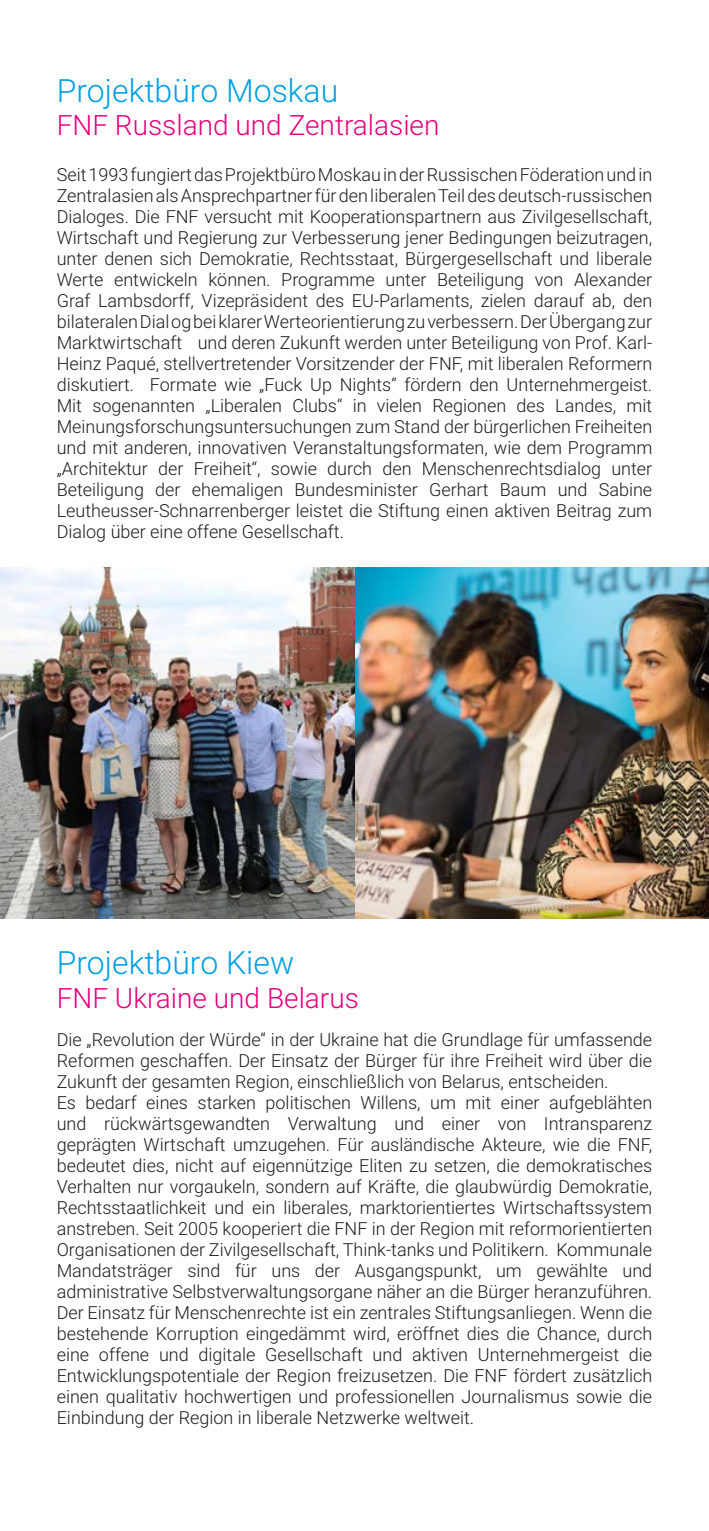
<style>
.page{position:relative;width:709px;height:1531px;background:#fff}
.page>*{position:absolute;margin:0;border:0;box-sizing:border-box;transform-origin:0 0}
.t1{font:300 32px "Roboto";color:#009fe3}
.t2{font:300 28px "Roboto";color:#e6007e}
.t3{font:300 18px/21px "Roboto";color:#1d1d1b;text-align:justify}
</style>
<div class="page">
<img style="left:0;top:567px;width:709px;height:351px">
<h1 class="t1" style="left:57px;top:68px;width:283px">Projektbüro Moskau</h1>
<h2 class="t2" style="left:57px;top:106px;width:384px">FNF Russland und Zentralasien</h2>
<p class="t3" style="left:57px;top:163px;width:597px">Seit 1993 fungiert das Projektbüro Moskau in der Russischen Föderation und in Zentralasien als Ansprechpartner für den liberalen Teil des deutsch-russischen Dialoges. Die FNF versucht mit Kooperationspartnern aus Zivilgesellschaft, Wirtschaft und Regierung zur Verbesserung jener Bedingungen beizutragen, unter denen sich Demokratie, Rechtsstaat, Bürgergesellschaft und liberale Werte entwickeln können. Programme unter Beteiligung von Alexander Graf Lambsdorff, Vizepräsident des EU-Parlaments, zielen darauf ab, den bilateralen Dial og bei klarer Werteorientierung zu verbessern. Der Übergang zur Marktwirtschaft und deren Zukunft werden unter Beteiligung von Prof. Karl-Heinz Paqué, stellvertretender Vorsitzender der FNF, mit liberalen Reformern diskutiert. Formate wie „Fuck Up Nights“ fördern den Unternehmergeist.<br>Mit sogenannten „Liberalen Clubs“ in vielen Regionen des Landes, mit Meinungsforschungsuntersuchungen zum Stand der bürgerlichen Freiheiten und mit anderen, innovativen Veranstaltungsformaten, wie dem Programm „Architektur der Freiheit“, sowie durch den Menschenrechtsdialog unter Beteiligung der ehemaligen Bundesminister Gerhart Baum und Sabine Leutheusser-Schnarrenberger leistet die Stiftung einen aktiven Beitrag zum Dialog über eine offene Gesellschaft.</p>
<h1 class="t1" style="left:57px;top:940px;width:239px">Projektbüro Kiew</h1>
<h2 class="t2" style="left:57px;top:978px;width:304px">FNF Ukraine und Belarus</h2>
<p class="t3" style="left:57px;top:1028px;width:597px;text-align:left">Die „Revolution der Würde“ in der Ukraine hat die Grundlage für umfassende Reformen geschaffen. Der Einsatz der Bürger für ihre Freiheit wird über die Zukunft der gesamten Region, einschließlich von Belarus, entscheiden.<br>Es bedarf eines starken politischen Willens, um mit einer aufgeblähten und rückwärtsgewandten Verwaltung und einer von Intransparenz geprägten Wirtschaft umzugehen. Für ausländische Akteure, wie die FNF, bedeutet dies, nicht auf eigennützige Eliten zu setzen, die demokratisches Verhalten nur vorgaukeln, sondern auf Kräfte, die glaubwürdig Demokratie, Rechtsstaatlichkeit und ein liberales, marktorientiertes Wirtschaftssystem anstreben. Seit 2005 kooperiert die FNF in der Region mit reformorientierten Organisationen der Zivilgesellschaft, Think-tanks und Politikern. Kommunale Mandatsträger sind für uns der Ausgangspunkt, um gewählte und administrative Selbstverwaltungsorgane näher an die Bürger heranzuführen.<br>Der Einsatz für Menschenrechte ist ein zentrales Stiftungsanliegen. Wenn die bestehende Korruption eingedämmt wird, eröffnet dies die Chance, durch eine offene und digitale Gesellschaft und aktiven Unternehmergeist die Entwicklungspotentiale der Region freizusetzen. Die FNF fördert zusätzlich einen qualitativ hochwertigen und professionellen Journalismus sowie die Einbindung der Region in liberale Netzwerke weltweit.</p>
</div>
